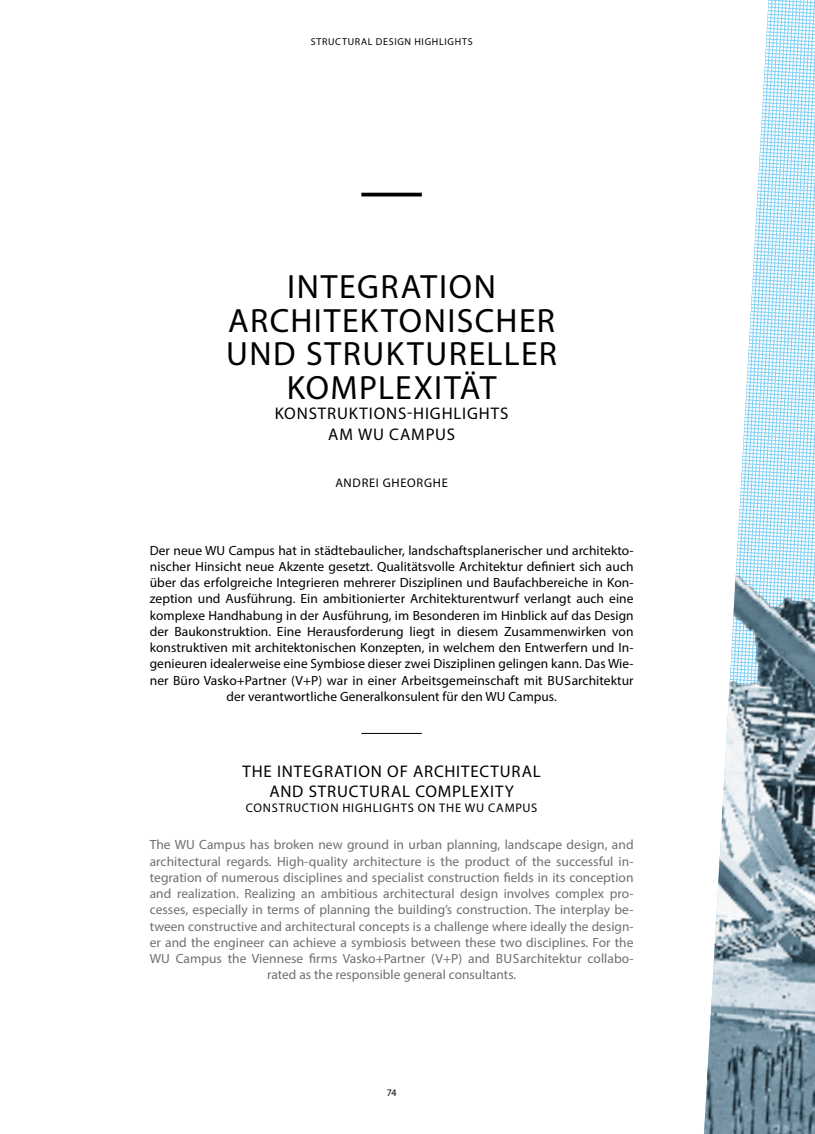
<style>
.page{position:relative;width:815px;height:1134px;background:#fff}
.page>*{position:absolute;margin:0;border:0;box-sizing:border-box;transform-origin:0 0}
.t1{font:33.75px/33.8px "Myriad Pro";letter-spacing:.045em;color:#000;text-align:center}
.t2{font:16.88px/20.2px "Myriad Pro";letter-spacing:.05em;color:#000;text-align:center}
.t3{font:13.38px/16.2px "Myriad Pro";letter-spacing:.005em;color:#000;text-align:center}
.t4{font:13.38px/16.2px "Myriad Pro";letter-spacing:.005em;color:#6f6f6e;text-align:center}
.t5{font:12.5px "Myriad Pro";letter-spacing:.06em;color:#000}
.t6{font:10px "Myriad Pro";letter-spacing:.07em;color:#000}
</style>
<div class="page">
<hr style="left:361px;top:193px;width:61px;height:3px;background:#000">
<hr style="left:361px;top:733px;width:61px;height:1px;background:#000">
<svg style="left:749px;top:0;width:66px;height:340px"></svg>
<img style="left:704px;top:340px;width:111px;height:794px">
<p class="t6" style="left:311px;top:36px;width:13px">Structural</p>
<p class="t6" style="left:376px;top:36px;width:14px">Design</p>
<p class="t6" style="left:414px;top:36px;width:14px">Highlights</p>
<h1 class="t1" style="left:226px;top:269px;width:332px">INTEGRATION<br>ARCHITEKTONISCHER<br>UND STRUKTURELLER<br>KOMPLEXITÄT</h1>
<p class="t2" style="left:275px;top:403px;width:235px">KONSTRUKTIONS-HIGHLIGHTS<br>AM WU CAMPUS</p>
<p class="t5" style="left:335px;top:475px;width:114px">ANDREI GHEORGHE</p>
<p class="t3" style="left:150px;top:542px;width:485px">Der neue WU Campus hat in städtebaulicher, landschaftsplanerischer und architekto&shy;nischer Hinsicht neue Akzente gesetzt. Qualitätsvolle Architektur definiert sich auch über das erfolgreiche Integrieren mehrerer Disziplinen und Baufachbereiche in Kon&shy;zeption und Ausführung. Ein ambitionierter Architekturentwurf verlangt auch eine komplexe Handhabung in der Ausführung, im Besonderen im Hinblick auf das Design der Baukonstruktion. Eine Herausforderung liegt in diesem Zusammenwirken von konstruktiven mit architektonischen Konzepten, in welchem den Entwerfern und In&shy;genieuren idealerweise eine Symbiose dieser zwei Disziplinen gelingen kann. Das Wie&shy;ner Büro Vasko+Partner (V+P) war in einer Arbeitsgemeinschaft mit BUSarchitektur der verantwortliche Generalkonsulent für den WU Campus.</p>
<p class="t2" style="left:243px;top:760px;width:300px">THE INTEGRATION OF ARCHITECTURAL<br>AND STRUCTURAL COMPLEXITY</p>
<p class="t5" style="left:246px;top:800px;width:293px">CONSTRUCTION HIGHLIGHTS ON THE WU CAMPUS</p>
<p class="t4" style="left:150px;top:837px;width:485px">The WU Campus has broken new ground in urban planning, landscape design, and architectural regards. High-quality architecture is the product of the successful in&shy;tegration of numerous disciplines and specialist construction fields in its conception and realization. Realizing an ambitious architectural design involves complex pro&shy;cesses, especially in terms of planning the building’s construction. The interplay be&shy;tween constructive and architectural concepts is a challenge where ideally the design&shy;er and the engineer can achieve a symbiosis between these two disciplines. For the WU Campus the Viennese firms Vasko+Partner (V+P) and BUSarchitektur collabo&shy;rated as the responsible general consultants.</p>
<p class="t6" style="left:387px;top:1087px;width:11px">74</p>
</div>
